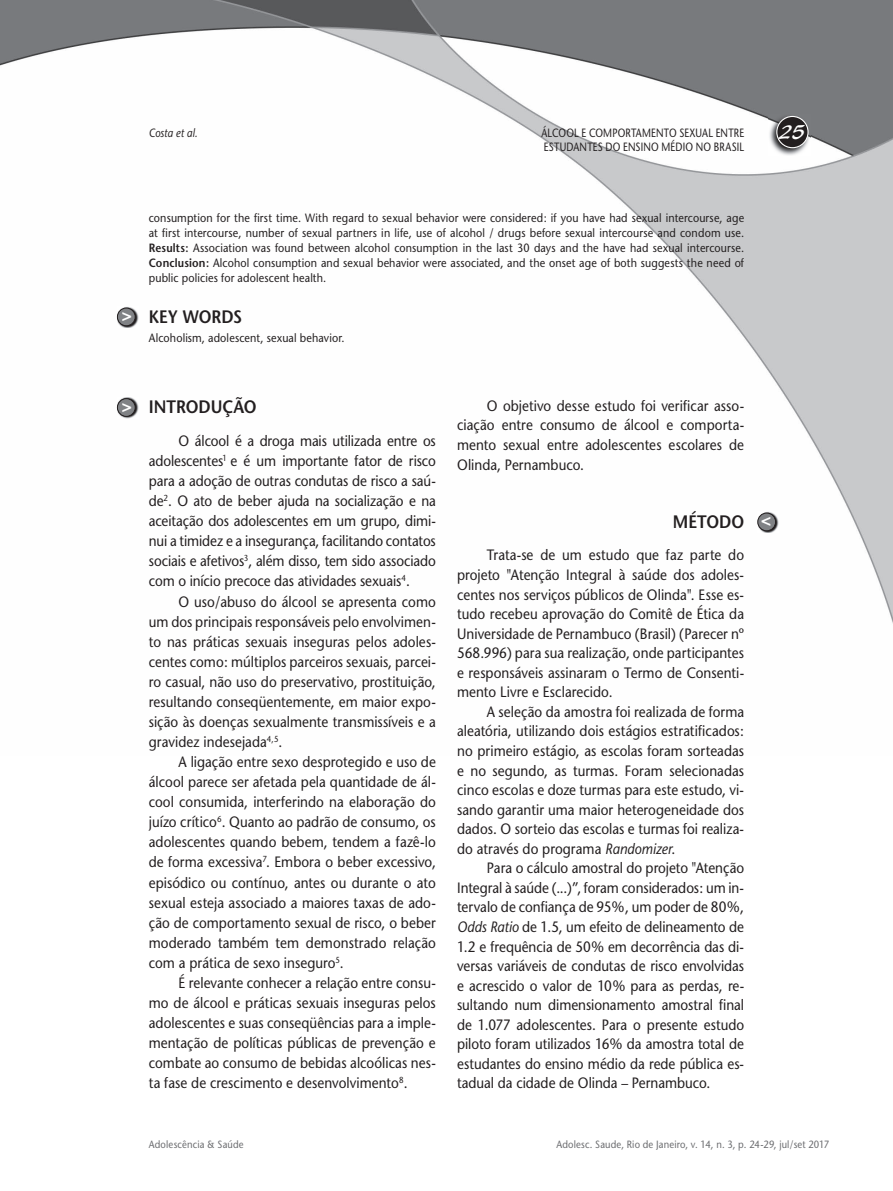
<style>
.page{position:relative;width:893px;height:1191px;background:#fff}
.page>*{position:absolute;margin:0;border:0;box-sizing:border-box;transform-origin:0 0}
.t1{font:21px "Blacklight D";color:#fff}
.t2{font:600 18px "Stone Sans";color:#231f20;scale:.9 1}
.t3{font:700 17.25px "Helvetica";color:#fff}
.t4{font:15px/20.1px "Stone Sans";color:#231f20;text-align:justify;scale:.9 1}
.t5{font:12px/15px "Stone Sans";letter-spacing:.015em;color:#231f20;text-align:justify;scale:.9 1}
.t6{font:12px "Stone Sans";letter-spacing:.015em;color:#231f20;scale:.8 1}
.t7{font:italic 12px "Stone Sans";color:#231f20;scale:.85 1}
.t8{font:10.5px "Stone Sans";letter-spacing:.02em;color:#6c6d70;scale:.9 1}
.s1{font-weight:600}
.s2{font-style:italic}
</style>
<div class="page">
<img style="left:0;top:0;width:893px;height:624px">
<img style="left:769px;top:114px;width:41px;height:42px">
<div style="left:777px;top:116px;width:31px;height:32px;background:#231f20;border-radius:50%"></div>
<div style="left:776px;top:116px;width:33px;height:32px;border:1px solid #fff;border-radius:50%"></div>
<img style="left:117px;top:397px;width:21px;height:21px">
<div style="left:117px;top:398px;width:18px;height:18px;background:#808285;border-radius:50%"></div>
<div style="left:117px;top:398px;width:19px;height:19px;border:1px solid #231f20;border-radius:50%"></div>
<img style="left:758px;top:512px;width:20px;height:21px">
<div style="left:758px;top:513px;width:17px;height:18px;background:#808285;border-radius:50%"></div>
<div style="left:757px;top:512px;width:19px;height:19px;border:1px solid #231f20;border-radius:50%"></div>
<img style="left:117px;top:307px;width:21px;height:21px">
<div style="left:117px;top:308px;width:18px;height:18px;background:#808285;border-radius:50%"></div>
<div style="left:117px;top:307px;width:19px;height:19px;border:1px solid #231f20;border-radius:50%"></div>
<p class="t7" style="left:149px;top:125px;width:59px">Costa et al.</p>
<p class="t6" style="left:541px;top:125px;width:255px">ÁLCOOL E COMPORTAMENTO SEXUAL ENTRE</p>
<h1 class="t1" style="left:779px;top:119px;width:28px">25</h1>
<p class="t6" style="left:544px;top:140px;width:252px">ESTUDANTES DO ENSINO MÉDIO NO BRASIL</p>
<p class="t3" style="left:122px;top:305px;width:12px">&gt;</p>
<p class="t5" style="left:149px;top:210px;width:663px">consumption for the first time. With regard to sexual behavior were considered: if you have had sexual intercourse, age at first intercourse, number of sexual partners in life, use of alcohol / drugs before sexual intercourse and condom use.<br><span class="s1">Results:</span> Association was found between alcohol consumption in the last 30 days and the have had sexual intercourse.<br><span class="s1">Conclusion:</span> Alcohol consumption and sexual behavior were associated, and the onset age of both suggests the need of public policies for adolescent health.</p>
<p class="t2" style="left:149px;top:306px;width:105px">KEY WORDS</p>
<p class="t5" style="left:149px;top:330px;width:219px">Alcoholism, adolescent, sexual behavior.</p>
<p class="t3" style="left:122px;top:395px;width:12px">&gt;</p>
<p class="t2" style="left:149px;top:396px;width:121px">INTRODUÇÃO</p>
<p class="t4" style="left:149px;top:431px;width:320px;text-indent:30px">O álcool é a droga mais utilizada entre os adolescentes<sup>1</sup> e é um importante fator de risco para a adoção de outras condutas de risco a saú&shy;de<sup>2</sup>. O ato de beber ajuda na socialização e na aceitação dos adolescentes em um grupo, dimi&shy;nui a timidez e a insegurança, facilitando contatos sociais e afetivos<sup>3</sup>, além disso, tem sido associado com o início precoce das atividades sexuais<sup>4</sup>.</p>
<p class="t4" style="left:149px;top:591px;width:320px;text-indent:30px">O uso/abuso do álcool se apresenta como um dos principais responsáveis pelo envolvimen&shy;to nas práticas sexuais inseguras pelos adoles&shy;centes como: múltiplos parceiros sexuais, parcei&shy;ro casual, não uso do preservativo, prostituição, resultando conseqüentemente, em maior expo&shy;sição às doenças sexualmente transmissíveis e a gravidez indesejada<sup>4,5</sup>.</p>
<p class="t4" style="left:149px;top:752px;width:320px;text-indent:30px">A ligação entre sexo desprotegido e uso de álcool parece ser afetada pela quantidade de ál&shy;cool consumida, interferindo na elaboração do juízo crítico<sup>6</sup>. Quanto ao padrão de consumo, os adolescentes quando bebem, tendem a fazê-lo de forma excessiva<sup>7</sup>. Embora o beber excessivo, episódico ou contínuo, antes ou durante o ato sexual esteja associado a maiores taxas de ado&shy;ção de comportamento sexual de risco, o beber moderado também tem demonstrado relação com a prática de sexo inseguro<sup>5</sup>.</p>
<p class="t4" style="left:149px;top:972px;width:320px;text-indent:30px">É relevante conhecer a relação entre consu&shy;mo de álcool e práticas sexuais inseguras pelos adolescentes e suas conseqüências para a imple&shy;mentação de políticas públicas de prevenção e combate ao consumo de bebidas alcoólicas nes&shy;ta fase de crescimento e desenvolvimento<sup>8</sup>.</p>
<p class="t4" style="left:457px;top:396px;width:320px;line-height:19.5px;text-indent:30px">O objetivo desse estudo foi verificar asso&shy;ciação entre consumo de álcool e comporta&shy;mento sexual entre adolescentes escolares de Olinda, Pernambuco.</p>
<p class="t2" style="left:673px;top:511px;width:81px">MÉTODO</p>
<p class="t4" style="left:457px;top:545px;width:320px;line-height:19.5px;text-indent:30px">Trata-se de um estudo que faz parte do projeto "Atenção Integral à saúde dos adoles&shy;centes nos serviços públicos de Olinda". Esse es&shy;tudo recebeu aprovação do Comitê de Ética da Universidade de Pernambuco (Brasil) (Parecer nº 568.996) para sua realização, onde participantes e responsáveis assinaram o Termo de Consenti&shy;mento Livre e Esclarecido.</p>
<p class="t4" style="left:457px;top:702px;width:320px;line-height:19.5px;text-indent:30px">A seleção da amostra foi realizada de forma aleatória, utilizando dois estágios estratificados: no primeiro estágio, as escolas foram sorteadas e no segundo, as turmas. Foram selecionadas cinco escolas e doze turmas para este estudo, vi&shy;sando garantir uma maior heterogeneidade dos dados. O sorteio das escolas e turmas foi realiza&shy;do através do programa <span class="s2">Randomizer</span>.</p>
<p class="t4" style="left:457px;top:858px;width:320px;line-height:19.5px;text-indent:30px">Para o cálculo amostral do projeto "Atenção Integral à saúde (...)”, foram considerados: um in&shy;tervalo de confiança de 95%, um poder de 80%, <span class="s2">Odds Ratio</span> de 1.5, um efeito de delineamento de 1.2 e frequência de 50% em decorrência das di&shy;versas variáveis de condutas de risco envolvidas e acrescido o valor de 10% para as perdas, re&shy;sultando num dimensionamento amostral final de 1.077 adolescentes. Para o presente estudo piloto foram utilizados 16% da amostra total de estudantes do ensino médio da rede pública es&shy;tadual da cidade de Olinda – Pernambuco.</p>
<p class="t3" style="left:771px;top:534px;width:12px;rotate:-180deg">&gt;</p>
<p class="t8" style="left:149px;top:1137px;width:107px">Adolescência &amp; Saúde</p>
<p class="t8" style="left:556px;top:1137px;width:305px">Adolesc. Saude, Rio de Janeiro, v. 14, n. 3, p. 24-29, jul/set 2017</p>
</div>
